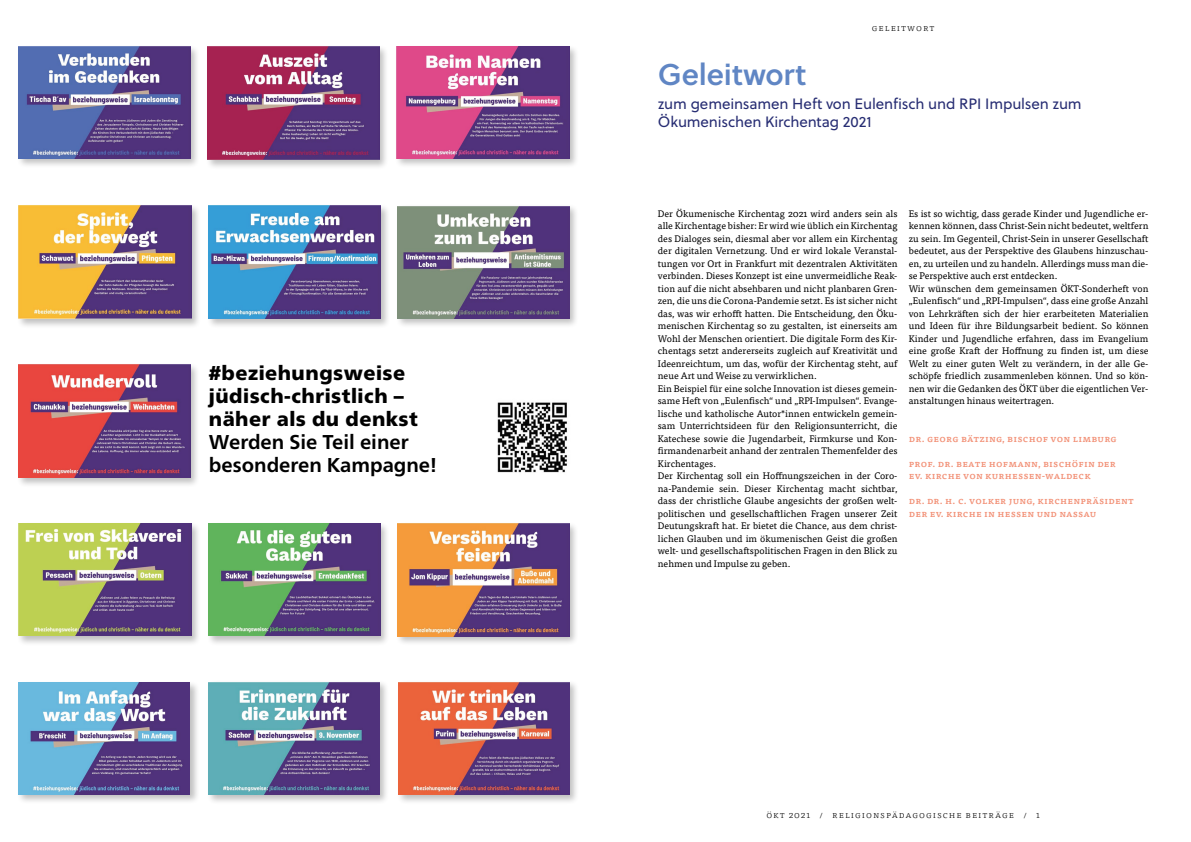
<style>
.page{position:relative;width:1191px;height:842px;background:#fff}
.page>*{position:absolute;margin:0;border:0;box-sizing:border-box;transform-origin:0 0}
.test_fließtext{font:30px "Soleil Sb";letter-spacing:-.005em;color:#6086c4}
.t1{font:900 20px/23px "Frutiger Neue LT Pro";letter-spacing:.025em;color:#000}
.test_fließtext-2{font:15px "Soleil";letter-spacing:-.01em;color:#272d73}
.Fließtext_ohne_Einzu{font:9.5px/12.5px "Tisa Pro";color:#000;text-align:justify}
.Fließtext_ohne_Einzu-2{font:500 9.5px/12.5px "Tisa Pro";letter-spacing:.025em;color:#f29177}
.test_fließtext-3{font:300 9.5px "Tisa Pro";letter-spacing:.1em;color:#000}
.s1{font-weight:700}
</style>
<div class="page">
<div style="left:17px;top:680px;width:183px;height:125px;background:#000;opacity:.25"></div>
<img style="left:19px;top:682px;width:171px;height:113px">
<div style="left:206px;top:680px;width:183px;height:125px;background:#000;opacity:.25"></div>
<img style="left:208px;top:682px;width:171px;height:113px">
<div style="left:396px;top:680px;width:183px;height:125px;background:#000;opacity:.25"></div>
<img style="left:398px;top:682px;width:171px;height:113px">
<div style="left:395px;top:521px;width:184px;height:125px;background:#000;opacity:.25"></div>
<img style="left:397px;top:523px;width:172px;height:113px">
<div style="left:206px;top:522px;width:184px;height:124px;background:#000;opacity:.25"></div>
<img style="left:208px;top:524px;width:172px;height:112px">
<div style="left:17px;top:522px;width:184px;height:124px;background:#000;opacity:.25"></div>
<img style="left:19px;top:524px;width:172px;height:112px">
<div style="left:396px;top:204px;width:183px;height:125px;background:#000;opacity:.25"></div>
<img style="left:398px;top:206px;width:171px;height:112px">
<div style="left:206px;top:204px;width:184px;height:125px;background:#000;opacity:.25"></div>
<img style="left:208px;top:206px;width:172px;height:113px">
<div style="left:17px;top:204px;width:184px;height:125px;background:#000;opacity:.25"></div>
<img style="left:19px;top:206px;width:172px;height:113px">
<div style="left:395px;top:44px;width:184px;height:125px;background:#000;opacity:.25"></div>
<img style="left:397px;top:46px;width:172px;height:113px">
<div style="left:206px;top:44px;width:183px;height:126px;background:#000;opacity:.25"></div>
<img style="left:208px;top:46px;width:171px;height:114px">
<div style="left:17px;top:44px;width:183px;height:125px;background:#000;opacity:.25"></div>
<img style="left:19px;top:46px;width:171px;height:113px">
<div style="left:17px;top:363px;width:183px;height:125px;background:#000;opacity:.25"></div>
<img style="left:19px;top:365px;width:171px;height:112px">
<img style="left:497px;top:402px;width:70px;height:71px">
<p class="t1" style="left:209px;top:362px;width:230px">#beziehungsweise jüdisch-christlich – näher als du denkst<br><span class="s1">Werden Sie Teil einer besonderen Kampagne!</span></p>
<p class="test_fließtext-3" style="left:872px;top:21px;width:58px">Geleitwort</p>
<p class="test_fließtext" style="left:658px;top:51px;width:150px">Geleitwort</p>
<p class="test_fließtext-2" style="left:658px;top:93px;width:425px">zum gemeinsamen Heft von Eulenfisch und RPI Impulsen zum</p>
<p class="test_fließtext-2" style="left:658px;top:111px;width:215px">Ökumenischen Kirchentag 2021</p>
<p class="Fließtext_ohne_Einzu" style="left:658px;top:207px;width:241px">Der Ökumenische Kirchentag 2021 wird anders sein als alle Kirchentage bisher: Er wird wie üblich ein Kirchentag des Dialoges sein, diesmal aber vor allem ein Kirchentag der digitalen Vernetzung. Und er wird lokale Veranstal&shy;tungen vor Ort in Frankfurt mit dezentralen Aktivitäten verbinden. Dieses Konzept ist eine unvermeidliche Reak&shy;tion auf die nicht absehbaren und nicht planbaren Gren&shy;zen, die uns die Corona-Pandemie setzt. Es ist sicher nicht das, was wir erhofft hatten. Die Entscheidung, den Öku&shy;menischen Kirchentag so zu gestalten, ist einerseits am Wohl der Menschen orientiert. Die digitale Form des Kir&shy;chentags setzt andererseits zugleich auf Kreativität und Ideenreichtum, um das, wofür der Kirchentag steht, auf neue Art und Weise zu verwirklichen.</p>
<p class="Fließtext_ohne_Einzu" style="left:658px;top:382px;width:241px">Ein Beispiel für eine solche Innovation ist dieses gemein&shy;same Heft von „Eulenfisch“ und „RPI-Impulsen“. Evange&shy;lische und katholische Autor*innen entwickeln gemein&shy;sam Unterrichtsideen für den Religionsunterricht, die Katechese sowie die Jugendarbeit, Firmkurse und Kon&shy;firmandenarbeit anhand der zentralen Themenfelder des Kirchentages.</p>
<p class="Fließtext_ohne_Einzu" style="left:658px;top:469px;width:241px">Der Kirchentag soll ein Hoffnungszeichen in der Coro&shy;na-Pandemie sein. Dieser Kirchentag macht sichtbar, dass der christliche Glaube angesichts der großen welt&shy;politischen und gesellschaftlichen Fragen unserer Zeit Deutungskraft hat. Er bietet die Chance, aus dem christ&shy;lichen Glauben und im ökumenischen Geist die großen welt- und gesellschaftspolitischen Fragen in den Blick zu nehmen und Impulse zu geben.</p>
<p class="Fließtext_ohne_Einzu" style="left:909px;top:207px;width:241px">Es ist so wichtig, dass gerade Kinder und Jugendliche er&shy;kennen können, dass Christ-Sein nicht bedeutet, weltfern zu sein. Im Gegenteil, Christ-Sein in unserer Gesellschaft bedeutet, aus der Perspektive des Glaubens hinzuschau&shy;en, zu urteilen und zu handeln. Allerdings muss man die&shy;se Perspektive auch erst entdecken.</p>
<p class="Fließtext_ohne_Einzu" style="left:909px;top:282px;width:241px">Wir wünschen dem gemeinsamen ÖKT-Sonderheft von „Eulenfisch“ und „RPI-Impulsen“, dass eine große Anzahl von Lehrkräften sich der hier erarbeiteten Materialien und Ideen für ihre Bildungsarbeit bedient. So können Kinder und Jugendliche erfahren, dass im Evangelium eine große Kraft der Hoffnung zu finden ist, um diese Welt zu einer guten Welt zu verändern, in der alle Ge&shy;schöpfe friedlich zusammenleben können. Und so kön&shy;nen wir die Gedanken des ÖKT über die eigentlichen Ver&shy;anstaltungen hinaus weitertragen.</p>
<p class="Fließtext_ohne_Einzu-2" style="left:909px;top:432px;width:208px">Dr. Georg Bätzing, Bischof von Limburg</p>
<p class="Fließtext_ohne_Einzu-2" style="left:909px;top:457px;width:209px">Prof. Dr. Beate Hofmann, Bischöfin der</p>
<p class="Fließtext_ohne_Einzu-2" style="left:909px;top:469px;width:183px">Ev. Kirche von Kurhessen-Waldeck</p>
<p class="Fließtext_ohne_Einzu-2" style="left:909px;top:494px;width:226px">Dr. Dr. h. c. Volker Jung, Kirchenpräsident der Ev. Kirche in Hessen und Nassau</p>
<p class="test_fließtext-3" style="left:766px;top:808px;width:275px">ÖKT 2021 / Religionspädagogische Beiträge / 1</p>
</div>
